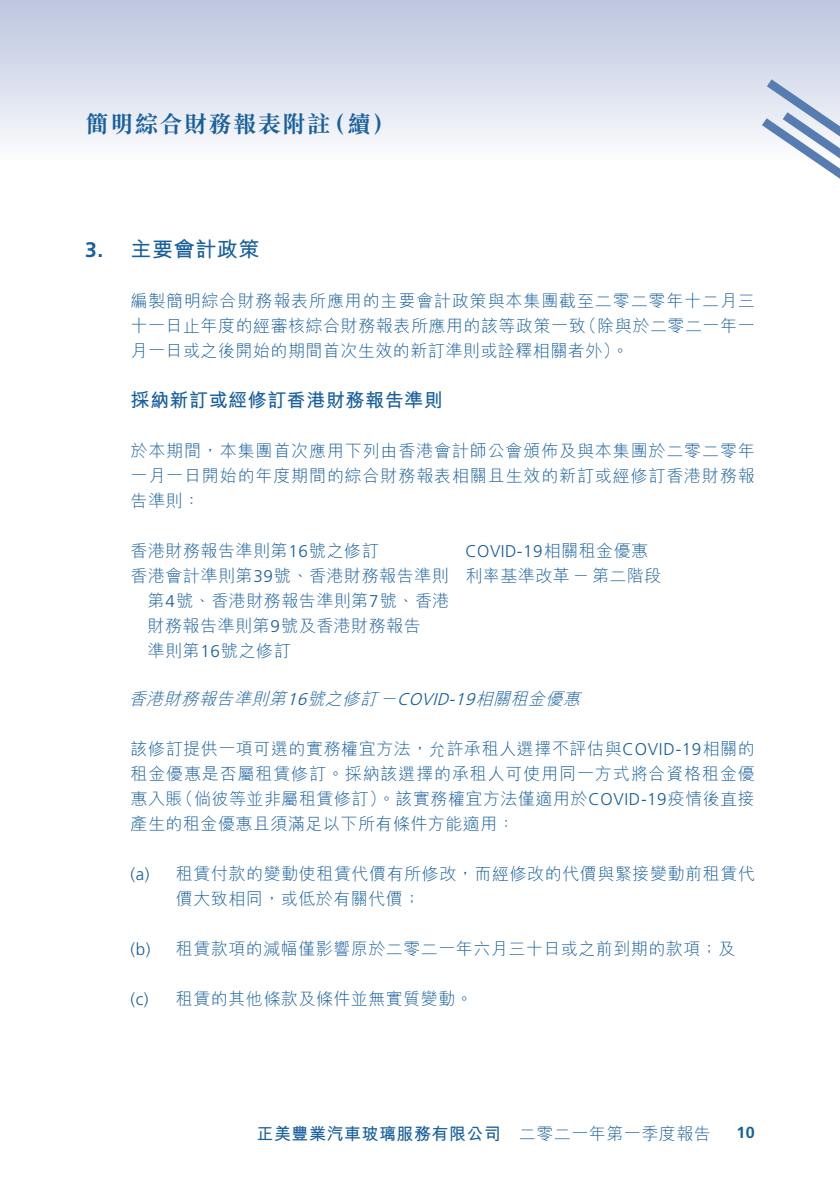
<style>
.page{position:relative;width:840px;height:1191px;background:#fff}
.page>*{position:absolute;margin:0;border:0;box-sizing:border-box;transform-origin:0 0}
.t1{font:700 24px "M Sung HK";letter-spacing:.025em;color:#175f9d}
.t2{font:700 21px "M Hei HK";letter-spacing:.03em;color:#175f9d}
.t3{font:700 21px "Frutiger LT Std";color:#175f9d}
.t4{font:700 19px "M Hei HK";letter-spacing:.03em;color:#175f9d}
.t5{font:300 17px/25px "M Hei HK";letter-spacing:.03em;color:#175f9d}
.t6{font:300 17px/25px "M Hei HK";letter-spacing:.05em;color:#175f9d;text-align:right}
.t7{font:700 17px "M Hei HK";letter-spacing:.03em;color:#175f9d}
.t8{font:300 17px "Frutiger LT Std";letter-spacing:.03em;color:#175f9d}
.t9{font:italic 300 17px "M Hei HK";color:#175f9d}
.t10{font:italic 300 17px "Frutiger LT Std";color:#175f9d}
.t11{font:700 16px "Frutiger LT Std";color:#175f9d}
.s1{font-family:"M Hei HK"}
.s2{font-family:"Frutiger LT Std"}
.s3{font-weight:300}
</style>
<div class="page">
<div style="left:0;top:0;width:839px;height:170px;background:linear-gradient(to bottom,#bbc5de,#fff)"></div>
<svg style="left:761px;top:79px;width:78px;height:99px"></svg>
<h1 class="t1" style="left:85px;top:108px;width:247px">簡明綜合財務報表附註</h1>
<h1 class="t1" style="left:322px;top:108px;width:75px">（續(</h1>
<p class="t3" style="left:85px;top:237px;width:20px">3.</p>
<p class="t2" style="left:130px;top:234px;width:130px">主要會計政策</p>
<p class="t6" style="left:130px;top:288px;width:625px">編製簡明綜合財務報表所應用的主要會計政策與本集團截至二零二零年十二月三（除與於二零二一年一</p>
<p class="t5" style="left:130px;top:313px;width:499px">十一日止年度的經審核綜合財務報表所應用的該等政策一致<br>月一日或之後開始的期間首次生效的新訂準則或詮釋相關者外。(</p>
<p class="t4" style="left:130px;top:386px;width:313px">採納新訂或經修訂香港財務報告準則</p>
<p class="t5" style="left:130px;top:438px;width:625px;text-align:justify">於本期間，本集團首次應用下列由香港會計師公會頒佈及與本集團於二零二零年一月一日開始的年度期間的綜合財務報表相關且生效的新訂或經修訂香港財務報告準則：</p>
<p class="t8" style="left:465px;top:541px;width:184px">COVID-19<span class="s1">相關租金優惠</span></p>
<p class="t5" style="left:130px;top:538px;width:249px">香港財務報告準則第<span class="s2">16</span>號之修訂</p>
<p class="t5" style="left:130px;top:563px;width:319px">香港會計準則第<span class="s2">39</span>號、香港財務報告準則</p>
<p class="t5" style="left:147px;top:588px;width:303px">第<span class="s2">4</span>號、香港財務報告準則第<span class="s2">7</span>號、香港</p>
<p class="t5" style="left:147px;top:613px;width:274px">財務報告準則第<span class="s2">9</span>號及香港財務報告</p>
<p class="t5" style="left:147px;top:638px;width:145px">準則第<span class="s2">16</span>號之修訂</p>
<p class="t5" style="left:465px;top:563px;width:198px">利率基準改革－第二階段</p>
<p class="t9" style="left:129px;top:690px;width:163px">香港財務報告準則第</p>
<p class="t5" style="left:130px;top:736px;width:625px;text-align:right">該修訂提供一項可選的實務權宜方法，允許承租人選擇不評估與<span class="s2">COVID-19</span>相關的租金優惠是否屬租賃修訂。採納該選擇的承租人可使用同一方式將合資格租金優（倘彼等並非屬租賃修訂）。該實務權宜方法僅適用於<span class="s2">COVID-19</span>疫情後直接</p>
<p class="t9" style="left:475px;top:690px;width:110px">相關租金優惠</p>
<p class="t9" style="left:307px;top:690px;width:95px">號之修訂－</p>
<p class="t10" style="left:397px;top:689px;width:58px">COVID</p>
<p class="t10" style="left:286px;top:689px;width:26px">16</p>
<p class="t10" style="left:448px;top:689px;width:32px">-19</p>
<p class="t5" style="left:130px;top:786px;width:386px">惠入賬<br>產生的租金優惠且須滿足以下所有條件方能適用：</p>
<p class="t5" style="left:176px;top:861px;width:580px">租賃付款的變動使租賃代價有所修改，而經修改的代價與緊接變動前租賃代</p>
<p class="t8" style="left:130px;top:864px;width:20px">a( )</p>
<p class="t8" style="left:130px;top:939px;width:21px">b( )</p>
<p class="t8" style="left:130px;top:989px;width:19px">c( )</p>
<p class="t5" style="left:176px;top:886px;width:246px">價大致相同，或低於有關代價;</p>
<p class="t5" style="left:176px;top:936px;width:560px">租賃款項的減幅僅影響原於二零二一年六月三十日或之前到期的款項；及</p>
<p class="t5" style="left:176px;top:986px;width:298px">租賃的其他條款及條件並無實質變動。</p>
<p class="t7" style="left:256px;top:1121px;width:455px">正美豐業汽車玻璃服務有限公司<span class="s3">　二零二一年第一季度報告</span></p>
<p class="t11" style="left:736px;top:1123px;width:20px">10</p>
</div>
